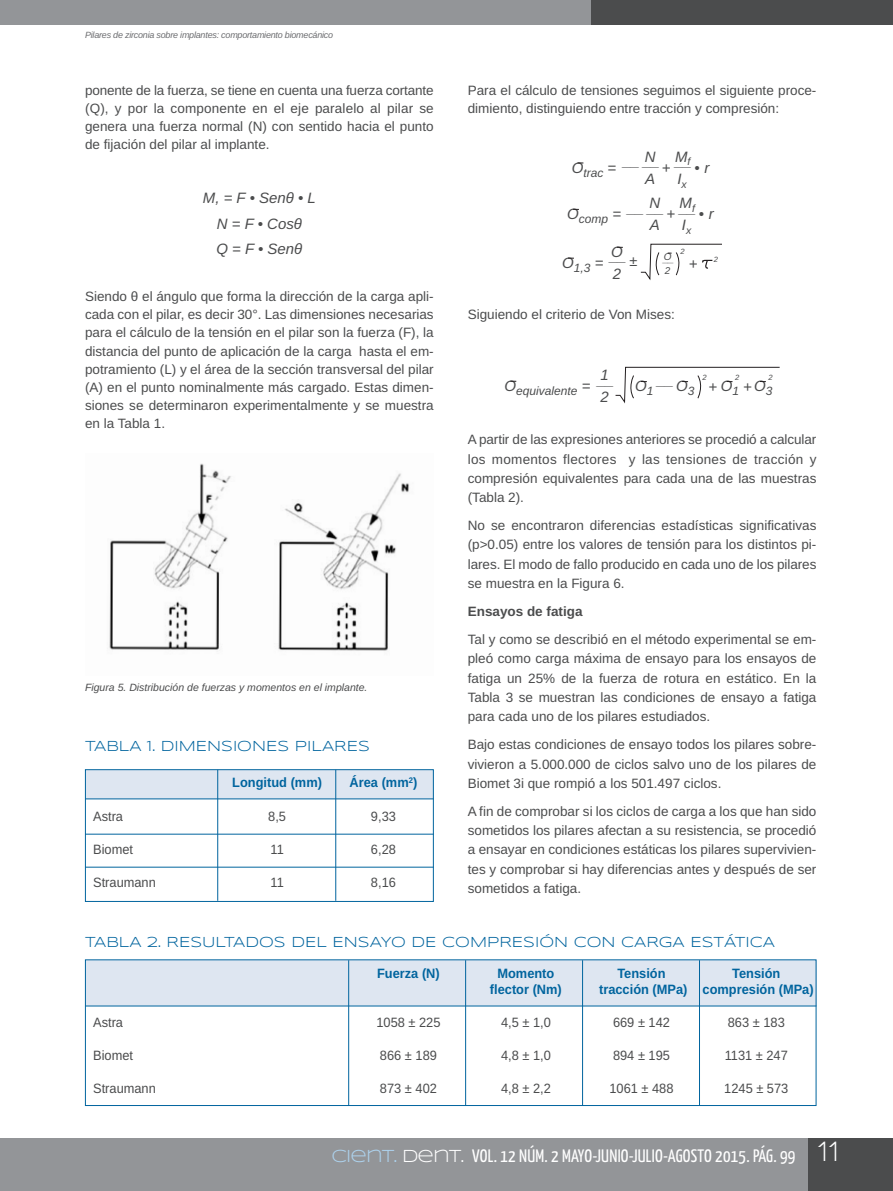
<style>
.page{position:relative;width:893px;height:1191px;background:#fff}
.page>*{position:absolute;margin:0;border:0;box-sizing:border-box;transform-origin:0 0}
.t1{font:700 30px "Walkway";color:#fff;scale:.9 1}
.t2{font:18px "Yanone Kaffeesatz";letter-spacing:.015em;color:#fff}
.t3{font:15px "Syncopate";color:#00649e}
.t4{font:italic 15px/17.7px "Arimo";color:#4b4c4d}
.t5{font:italic 14.55px "Arimo";color:#4b4c4d}
.t6{font:13.5px/19.4px "Arimo";color:#4b4c4d;text-align:justify}
.t7{font:13.5px "Arimo";color:#4b4c4d;scale:.95 1}
.t8{font:700 13.5px "Arimo";color:#00649e;scale:.95 1}
.t9{font:700 13.5px "Arimo";color:#4b4c4d}
.t10{font:italic 12px "Arimo";color:#4b4c4d}
.t11{font:italic 10.5px "Arimo";color:#4b4c4d}
.t12{font:italic 9.9px "Arimo";color:#4b4c4d}
.t13{font:italic 9px "Arimo";letter-spacing:-.025em;color:#6c6d70}
.t14{font:italic 7.65px "Arimo";color:#4b4c4d}
.s1{font-size:10.5px}
.s2{font-family:"Syncopate";color:#add2ed}
.s3{font-family:"Syncopate"}
</style>
<div class="page">
<div style="left:0;top:1138px;width:893px;height:53px;background:#939598"></div>
<div style="left:0;top:0;width:599px;height:25px;background:#939598"></div>
<div style="left:591px;top:0;width:302px;height:25px;background:#4b4c4d"></div>
<div style="left:808px;top:1138px;width:85px;height:53px;background:#4b4c4d"></div>
<img style="left:109px;top:463px;width:301px;height:188px">
<div style="left:85px;top:770px;width:349px;height:29px;background:#dee6f1"></div>
<div style="left:85px;top:769px;width:349px;height:132px;border:1px solid #00649e"></div>
<hr style="left:85px;top:833px;width:349px;height:1px;background:#00649e">
<hr style="left:85px;top:866px;width:349px;height:1px;background:#00649e">
<hr style="left:85px;top:798px;width:349px;height:1px;background:#00649e">
<hr style="left:335px;top:770px;width:1px;height:130px;background:#00649e">
<hr style="left:217px;top:770px;width:1px;height:130px;background:#00649e">
<div style="left:85px;top:960px;width:731px;height:45px;background:#dee6f1"></div>
<hr style="left:85px;top:1005px;width:731px;height:1px;background:#00649e">
<hr style="left:348px;top:960px;width:1px;height:146px;background:#00649e">
<hr style="left:465px;top:960px;width:1px;height:146px;background:#00649e">
<hr style="left:582px;top:960px;width:1px;height:146px;background:#00649e">
<hr style="left:699px;top:960px;width:1px;height:146px;background:#00649e">
<svg style="left:640px;top:243px;width:82px;height:37px"></svg>
<svg style="left:615px;top:366px;width:165px;height:38px"></svg>
<p class="t13" style="left:85px;top:30px;width:250px">pilares de zirconia sobre implantes: comportamiento biomecánico</p>
<p class="t6" style="left:85px;top:81px;width:350px;line-height:18px">ponente de la fuerza, se tiene en cuenta una fuerza cortante (Q), y por la componente en el eje paralelo al pilar se genera una fuerza normal (N) con sentido hacia el punto de fijación del pilar al implante.</p>
<p class="t4" style="left:203px;top:185px;width:114px;line-height:25.5px;text-align:center">M,=F•Senθ•L<br>N=F•Cosθ<br>Q=F•Senθ</p>
<p class="t6" style="left:85px;top:288px;width:350px;line-height:18px">Siendo θ el ángulo que forma la dirección de la carga apli&shy;cada con el pilar, es decir 30°. Las dimensiones necesarias para el cálculo de la tensión en el pilar son la fuerza (F), la distancia del punto de aplicación de la carga hasta el em&shy;potramiento (L) y el área de la sección transversal del pilar (A) en el punto nominalmente más cargado. Estas dimen&shy;siones se determinaron experimentalmente y se muestra en la Tabla 1.</p>
<p class="t11" style="left:85px;top:681px;width:284px">Figura 5. distribución de fuerzas y momentos en el implante.</p>
<p class="t3" style="left:85px;top:737px;width:286px">TABLA 1. DIMENSIONES PILARES</p>
<p class="t8" style="left:232px;top:775px;width:96px">Longitud (mm)</p>
<p class="t8" style="left:350px;top:775px;width:73px">Área (mm<sup>2</sup>)</p>
<p class="t7" style="left:93px;top:808px;width:33px">Astra</p>
<p class="t7" style="left:268px;top:808px;width:20px">8,5</p>
<p class="t7" style="left:371px;top:808px;width:28px">9,33</p>
<p class="t7" style="left:93px;top:841px;width:44px">Biomet</p>
<p class="t7" style="left:270px;top:841px;width:16px">11</p>
<p class="t7" style="left:371px;top:841px;width:28px">6,28</p>
<p class="t7" style="left:93px;top:874px;width:68px">Straumann</p>
<p class="t7" style="left:270px;top:874px;width:16px">11</p>
<p class="t7" style="left:371px;top:874px;width:28px">8,16</p>
<p class="t6" style="left:468px;top:81px;width:350px;line-height:18px">Para el cálculo de tensiones seguimos el siguiente proce&shy;dimiento, distinguiendo entre tracción y compresión:</p>
<p class="t4" style="left:623px;top:152px;width:38px">__ _N_</p>
<p class="t4" style="left:675px;top:152px;width:18px">_M_<span class="s1">f<br></span>I<sub>x</sub></p>
<p class="t10" style="left:572px;top:165px;width:46px"><sup>O</sup>trac <sup>=</sup></p>
<p class="t4" style="left:694px;top:159px;width:17px">• r</p>
<p class="t4" style="left:662px;top:159px;width:10px">+</p>
<p class="t4" style="left:645px;top:170px;width:12px">A</p>
<p class="t4" style="left:627px;top:199px;width:38px">__ _N_</p>
<p class="t4" style="left:679px;top:199px;width:18px">_M_<span class="s1">f<br></span>I<sub>x</sub></p>
<p class="t10" style="left:567px;top:212px;width:55px"><sup>O</sup>comp <sup>=</sup></p>
<p class="t4" style="left:699px;top:205px;width:17px">• r</p>
<p class="t4" style="left:666px;top:205px;width:10px">+</p>
<p class="t4" style="left:650px;top:216px;width:12px">A</p>
<p class="t4" style="left:611px;top:243px;width:13px">O</p>
<p class="t14" style="left:680px;top:247px;width:6px">2</p>
<p class="t12" style="left:664px;top:250px;width:9px">O</p>
<p class="t10" style="left:562px;top:261px;width:43px"><sup>O</sup>1,3 <sup>=</sup></p>
<p class="t5" style="left:629px;top:252px;width:9px">±</p>
<p class="t4" style="left:689px;top:255px;width:10px">+</p>
<p class="t4" style="left:610px;top:247px;width:18px">__<br>2</p>
<p class="t12" style="left:663px;top:253px;width:13px">__</p>
<p class="t12" style="left:665px;top:265px;width:7px">2</p>
<p class="t6" style="left:468px;top:305px;width:209px">Siguiendo el criterio de Von Mises:</p>
<p class="t14" style="left:714px;top:255px;width:6px">2</p>
<p class="t4" style="left:600px;top:366px;width:10px">1</p>
<p class="t14" style="left:702px;top:373px;width:6px">2</p>
<p class="t14" style="left:735px;top:373px;width:6px">2</p>
<p class="t4" style="left:635px;top:377px;width:20px">O<sub>1</sub></p>
<p class="t14" style="left:768px;top:373px;width:6px">2</p>
<p class="t10" style="left:505px;top:384px;width:87px"><sup>O</sup>equivalente <sup>=</sup></p>
<p class="t4" style="left:709px;top:378px;width:65px">+O<sub>1</sub> +O<sub>3</sub></p>
<p class="t4" style="left:676px;top:377px;width:20px">O<sub>3</sub></p>
<p class="t4" style="left:597px;top:370px;width:18px">__</p>
<p class="t4" style="left:657px;top:371px;width:18px">__</p>
<p class="t4" style="left:600px;top:388px;width:10px">2</p>
<p class="t6" style="left:468px;top:430px;width:350px">A partir de las expresiones anteriores se procedió a calcular los momentos flectores y las tensiones de tracción y compresión equivalentes para cada una de las muestras (Tabla 2).</p>
<p class="t6" style="left:468px;top:516px;width:350px">No se encontraron diferencias estadísticas significativas (p&gt;0.05) entre los valores de tensión para los distintos pi&shy;lares. El modo de fallo producido en cada uno de los pilares se muestra en la Figura 6.</p>
<p class="t9" style="left:468px;top:603px;width:116px">Ensayos de fatiga</p>
<p class="t6" style="left:468px;top:629px;width:350px">Tal y como se describió en el método experimental se em&shy;pleó como carga máxima de ensayo para los ensayos de fatiga un 25% de la fuerza de rotura en estático. En la Tabla 3 se muestran las condiciones de ensayo a fatiga para cada uno de los pilares estudiados.</p>
<p class="t6" style="left:468px;top:735px;width:350px">Bajo estas condiciones de ensayo todos los pilares sobre&shy;vivieron a 5.000.000 de ciclos salvo uno de los pilares de Biomet 3i que rompió a los 501.497 ciclos.</p>
<p class="t6" style="left:468px;top:801px;width:350px">A fin de comprobar si los ciclos de carga a los que han sido sometidos los pilares afectan a su resistencia, se procedió a ensayar en condiciones estáticas los pilares supervivien&shy;tes y comprobar si hay diferencias antes y después de ser sometidos a fatiga.</p>
<p class="t3" style="left:85px;top:933px;width:691px">TABLA 2. RESULTADOS DEL ENSAYO DE COMPRESIÓN CON CARGA ESTÁTICA</p>
<p class="t8" style="left:377px;top:965px;width:68px">Fuerza (N)</p>
<p class="t8" style="left:497px;top:965px;width:61px">Momento</p>
<p class="t8" style="left:617px;top:965px;width:52px">Tensión</p>
<p class="t8" style="left:732px;top:965px;width:52px">Tensión</p>
<p class="t8" style="left:490px;top:981px;width:77px">flector (Nm)</p>
<p class="t8" style="left:599px;top:981px;width:227px">tracción (MPa) compresión (MPa)</p>
<p class="t7" style="left:93px;top:1014px;width:33px">Astra</p>
<p class="t7" style="left:376px;top:1014px;width:69px">1058 ± 225</p>
<p class="t7" style="left:501px;top:1014px;width:54px">4,5 ± 1,0</p>
<p class="t7" style="left:613px;top:1014px;width:61px">669 ± 142</p>
<p class="t7" style="left:728px;top:1014px;width:61px">863 ± 183</p>
<p class="t7" style="left:93px;top:1047px;width:44px">Biomet</p>
<p class="t7" style="left:380px;top:1047px;width:61px">866 ± 189</p>
<p class="t7" style="left:501px;top:1047px;width:54px">4,8 ± 1,0</p>
<p class="t7" style="left:613px;top:1047px;width:61px">894 ± 195</p>
<p class="t7" style="left:725px;top:1047px;width:68px">1131 ± 247</p>
<p class="t7" style="left:93px;top:1080px;width:68px">Straumann</p>
<p class="t7" style="left:380px;top:1080px;width:61px">873 ± 402</p>
<p class="t7" style="left:501px;top:1080px;width:54px">4,8 ± 2,2</p>
<p class="t7" style="left:609px;top:1080px;width:69px">1061 ± 488</p>
<p class="t7" style="left:724px;top:1080px;width:69px">1245 ± 573</p>
<h2 class="t2" style="left:332px;top:1144px;width:465px"><span class="s2">CIENT.</span> <span class="s3">DENT.</span> VOL. 12 NÚM. 2 MAYO-JUNIO-JULIO-AGOSTO 2015. PÁG. 99</h2>
<h1 class="t1" style="left:816px;top:1134px;width:26px">11</h1>
</div>
